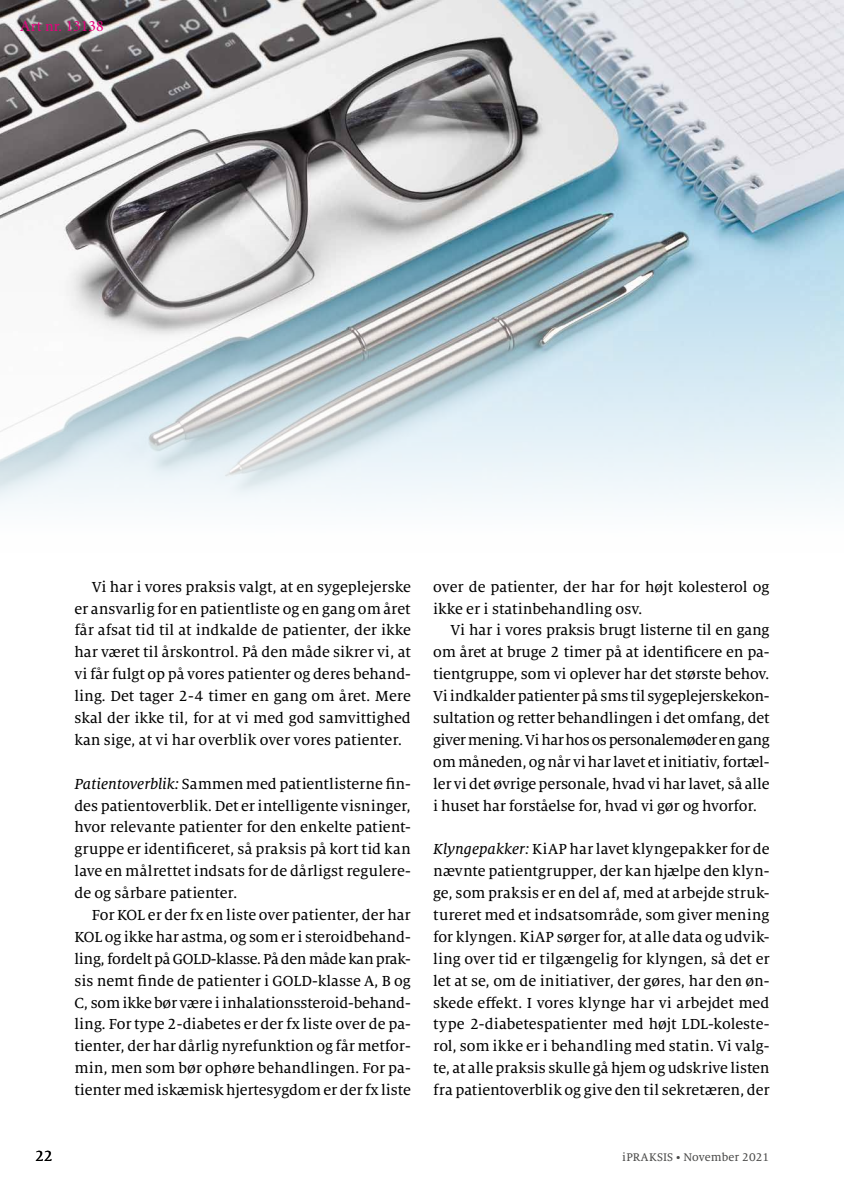
<style>
.page{position:relative;width:844px;height:1191px;background:#fff}
.page>*{position:absolute;margin:0;border:0;box-sizing:border-box;transform-origin:0 0}
.t1{font:16.1px/21.9px "Milo Serif OT Text";color:#000;text-align:justify}
.t2{font:15.75px "Minion Pro";color:#e6007d}
.t3{font:12.25px "Milo Serif OT Text";letter-spacing:.005em;color:#4a4a49}
.s1{font-family:"Milo Serif OT Text Ita"}
</style>
<div class="page">
<img style="left:0;top:0;width:843px;height:505px">
<p class="t2" style="left:20px;top:16px;width:85px">Art nr. 13138</p>
<p class="t1" style="left:74px;top:576px;width:338px;text-indent:17px">Vi har i vores praksis valgt, at en sygeplejerske er ansvarlig for en patientliste og en gang om året får afsat tid til at indkalde de patienter, der ikke har været til årskontrol. På den måde sikrer vi, at vi får fulgt op på vores patienter og deres behand&shy;ling. Det tager 2-4 timer en gang om året. Mere skal der ikke til, for at vi med god samvittighed kan sige, at vi har overblik over vores patienter.</p>
<p class="t1" style="left:74px;top:773px;width:338px"><span class="s1">Patientoverblik:</span> Sammen med patientlisterne fin&shy;des patientoverblik. Det er intelligente visninger, hvor relevante patienter for den enkelte patient&shy;gruppe er identificeret, så praksis på kort tid kan lave en målrettet indsats for de dårligst regulere&shy;de og sårbare patienter.</p>
<p class="t1" style="left:74px;top:904px;width:338px;text-indent:17px">For KOL er der fx en liste over patienter, der har KOL og ikke har astma, og som er i steroidbehand&shy;ling, fordelt på GOLD-klasse. På den måde kan prak&shy;sis nemt finde de patienter i GOLD-klasse A, B og C, som ikke bør være i inhalationssteroid-behand&shy;ling. For type 2-diabetes er der fx liste over de pa&shy;tienter, der har dårlig nyrefunktion og får metfor&shy;min, men som bør ophøre behandlingen. For pa&shy;tienter med iskæmisk hjertesygdom er der fx liste</p>
<p class="t1" style="left:433px;top:576px;width:338px">over de patienter, der har for højt kolesterol og ikke er i statinbehandling osv.</p>
<p class="t1" style="left:433px;top:620px;width:338px;text-indent:17px">Vi har i vores praksis brugt listerne til en gang om året at bruge 2 timer på at identificere en pa&shy;tientgruppe, som vi oplever har det største behov.<br>Vi indkalder patienter på sms til sygeplejerskekon&shy;sultation og retter behandlingen i det omfang, det giver mening. Vi har hos os personalemøder en gang om måneden, og når vi har lavet et initiativ, fortæl&shy;ler vi det øvrige personale, hvad vi har lavet, så alle i huset har forståelse for, hvad vi gør og hvorfor.</p>
<p class="t1" style="left:433px;top:838px;width:338px"><span class="s1">Klyngepakker:</span> KiAP har lavet klyngepakker for de nævnte patientgrupper, der kan hjælpe den klyn&shy;ge, som praksis er en del af, med at arbejde struk&shy;tureret med et indsatsområde, som giver mening for klyngen. KiAP sørger for, at alle data og udvik&shy;ling over tid er tilgængelig for klyngen, så det er let at se, om de initiativer, der gøres, har den øn&shy;skede effekt. I vores klynge har vi arbejdet med type 2-diabetespatienter med højt LDL-koleste&shy;rol, som ikke er i behandling med statin. Vi valg&shy;te, at alle praksis skulle gå hjem og udskrive listen fra patientoverblik og give den til sekretæren, der</p>
<p class="t1" style="left:35px;top:1145px;width:20px">22</p>
<p class="t3" style="left:622px;top:1151px;width:149px">iPRAKSIS • November 2021</p>
</div>
